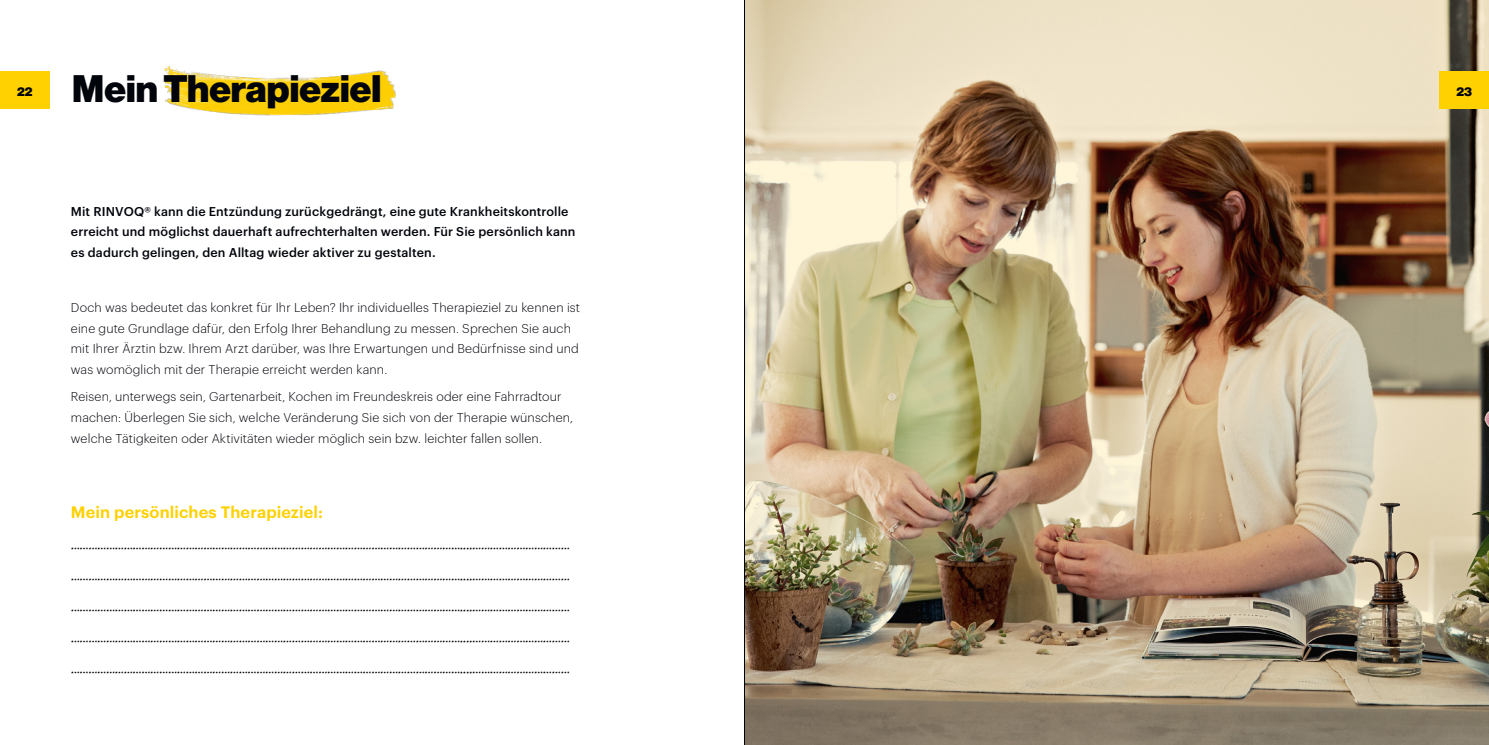
<style>
.page{position:relative;width:1489px;height:745px;background:#fff}
.page>*{position:absolute;margin:0;border:0;box-sizing:border-box;transform-origin:0 0}
.t1{font:37.5px "N Haas Grotesk DS Pro 95 Blk";color:#01040a}
.t2{font:600 16.25px "Graphik";letter-spacing:.01em;color:#ffd100}
.t3{font:300 12.5px/20.6px "Graphik";letter-spacing:.015em;color:#01040a}
.t4{font:500 12.5px/20.6px "Graphik";letter-spacing:.01em;color:#01040a}
.t5{font:12.5px "N Haas Grotesk DS Pro 95 Blk";color:#01040a}
.t6{font:10px "Upa Handwriting";color:#01040a}
</style>
<div class="page">
<img style="left:745px;top:0;width:743px;height:744px">
<img style="left:164px;top:66px;width:232px;height:50px">
<div style="left:0;top:71px;width:50px;height:38px;background:#ffd100"></div>
<div style="left:1439px;top:71px;width:49px;height:38px;background:#ffd100"></div>
<hr style="left:744px;top:0;width:1px;height:744px;background:#000">
<h1 class="t1" style="left:72px;top:67px;width:310px">Mein Therapieziel</h1>
<p class="t5" style="left:17px;top:84px;width:17px">22</p>
<p class="t5" style="left:1456px;top:84px;width:17px">23</p>
<p class="t4" style="left:71px;top:199px;width:506px">Mit RINVOQ® kann die Entzündung zurückgedrängt, eine gute Krankheitskontrolle erreicht und möglichst dauerhaft aufrechterhalten werden. Für Sie persönlich kann es dadurch gelingen, den Alltag wieder aktiver zu gestalten.</p>
<p class="t3" style="left:71px;top:296px;width:510px">Doch was bedeutet das konkret für Ihr Leben? Ihr individuelles Therapieziel zu kennen ist eine gute Grundlage dafür, den Erfolg Ihrer Behandlung zu messen. Sprechen Sie auch mit Ihrer Ärztin bzw. Ihrem Arzt darüber, was Ihre Erwartungen und Bedürfnisse sind und was womöglich mit der Therapie erreicht werden kann.</p>
<p class="t3" style="left:71px;top:385px;width:503px">Reisen, unterwegs sein, Gartenarbeit, Kochen im Freundeskreis oder eine Fahrradtour machen: Überlegen Sie sich, welche Veränderung Sie sich von der Therapie wünschen, welche Tätigkeiten oder Aktivitäten wieder möglich sein bzw. leichter fallen sollen.</p>
<h2 class="t2" style="left:71px;top:499px;width:253px">Mein persönliches Therapieziel:</h2>
<p class="t6" style="left:71px;top:539px;width:500px">……………………………………………………………………………………………………………………....……………………………</p>
<p class="t6" style="left:71px;top:570px;width:500px">……………………………………………………………………………………………………………………....……………………………</p>
<p class="t6" style="left:71px;top:601px;width:500px">……………………………………………………………………………………………………………………....……………………………</p>
<p class="t6" style="left:71px;top:632px;width:500px">……………………………………………………………………………………………………………………....……………………………</p>
<p class="t6" style="left:71px;top:663px;width:500px">……………………………………………………………………………………………………………………....……………………………</p>
</div>
